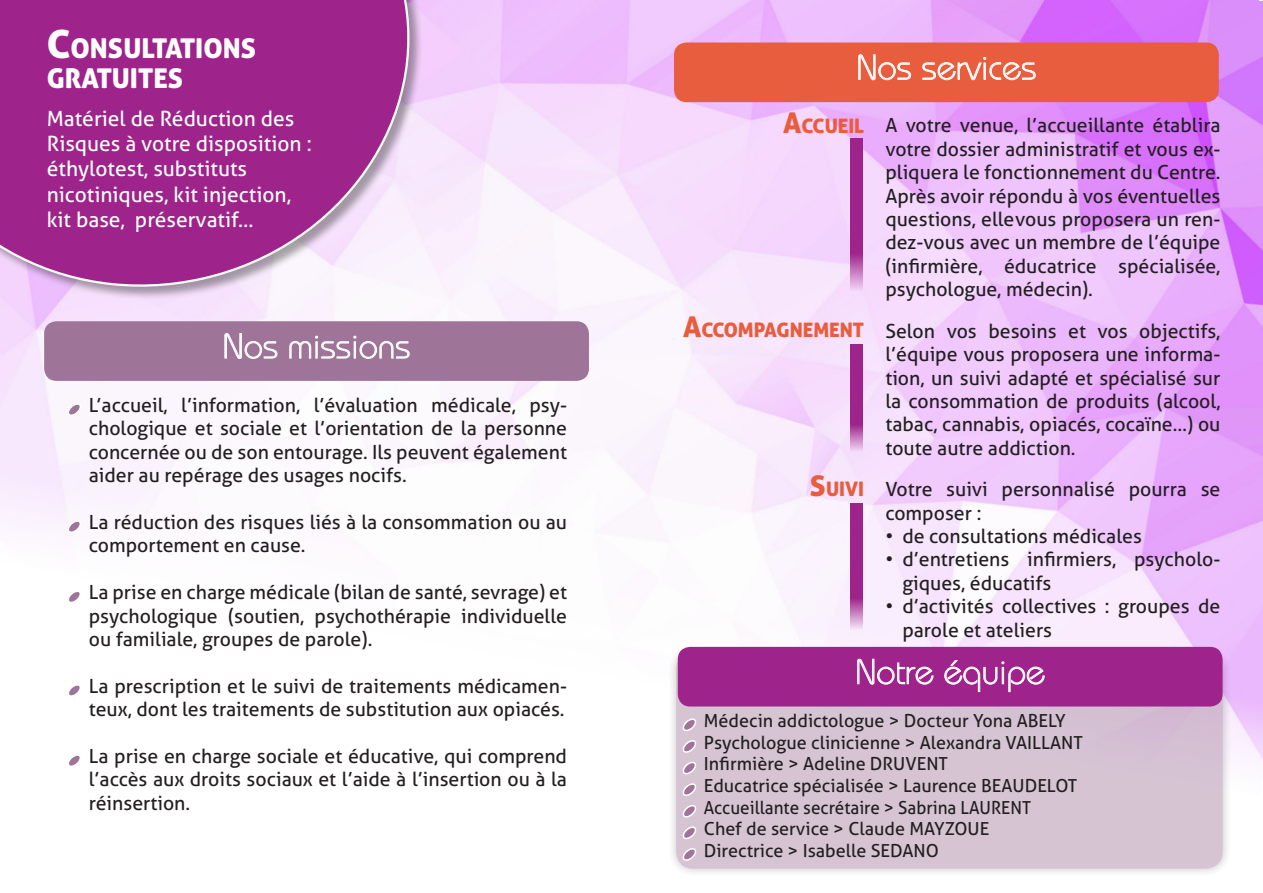
<style>
.page{position:relative;width:1263px;height:893px;background:#fff}
.page>*{position:absolute;margin:0;border:0;box-sizing:border-box;transform-origin:0 0}
.t1{font:300 34.5px "Bauhaus Std";color:#fff}
.t2{font:27.3px/30px "Aller Display";color:#fff}
.t3{font:21px/25.2px "Aller";color:#fff}
.t4{font:19.95px "Aller Display";color:#e85d3d}
.t5{font:19.5px/23.4px "Aller";color:#231f20;text-align:justify}
.t6{font:18px "Aller";color:#231f20}
.t7{font:18px "Aller";color:#231f20;scale:.95 1}
.s1{font-size:39px}
.s2{font-size:28.5px}
</style>
<div class="page">
<img style="left:0;top:0;width:1263px;height:762px">
<div style="left:44px;top:321px;width:545px;height:60px;background:#9e7598;border-radius:12px"></div>
<div style="left:674px;top:43px;width:545px;height:59px;background:#e85d3d;border-radius:12px"></div>
<svg style="left:224px;top:333px;width:54px;height:26px"></svg>
<svg style="left:289px;top:336px;width:121px;height:23px"></svg>
<svg style="left:858px;top:54px;width:53px;height:27px"></svg>
<svg style="left:922px;top:57px;width:114px;height:23px"></svg>
<svg style="left:67px;top:401px;width:15px;height:15px"></svg>
<svg style="left:67px;top:518px;width:15px;height:15px"></svg>
<svg style="left:67px;top:588px;width:15px;height:16px"></svg>
<svg style="left:67px;top:682px;width:15px;height:15px"></svg>
<svg style="left:67px;top:752px;width:15px;height:14px"></svg>
<svg style="left:0;top:0;width:435px;height:310px;background:#b252a4"></svg>
<div style="left:667px;top:643px;width:565px;height:235px;background:#231f20;opacity:.5"></div>
<div style="left:676px;top:653px;width:546px;height:216px;background:#d6c4d3;border-radius:17px"></div>
<svg style="left:682px;top:718px;width:15px;height:14px"></svg>
<svg style="left:682px;top:740px;width:14px;height:13px"></svg>
<svg style="left:682px;top:761px;width:15px;height:14px"></svg>
<svg style="left:682px;top:783px;width:14px;height:13px"></svg>
<svg style="left:682px;top:805px;width:15px;height:13px"></svg>
<svg style="left:682px;top:826px;width:15px;height:14px"></svg>
<svg style="left:682px;top:848px;width:14px;height:13px"></svg>
<div style="left:678px;top:647px;width:544px;height:59px;background:#9e238a;border-radius:12px"></div>
<svg style="left:857px;top:658px;width:77px;height:27px"></svg>
<svg style="left:944px;top:660px;width:101px;height:32px"></svg>
<svg style="left:850px;top:139px;width:12px;height:158px;background:#ab3f9b"></svg>
<svg style="left:850px;top:344px;width:12px;height:111px"></svg>
<svg style="left:850px;top:503px;width:12px;height:131px;background:#ab419b"></svg>
<p class="t2" style="left:47px;top:33px;width:209px"><span class="s1">C</span>ONSULTATIONS<br>GRATUITES</p>
<p class="t3" style="left:47px;top:106px;width:266px">Matériel de Réduction des<br>Risques à votre disposition :</p>
<p class="t3" style="left:47px;top:156px;width:202px">éthylotest, substituts</p>
<p class="t3" style="left:47px;top:181px;width:246px">nicotiniques, kit injection,</p>
<p class="t3" style="left:47px;top:207px;width:208px">kit base, préservatif…</p>
<p class="t1" style="left:223px;top:326px;width:189px">Nos missions</p>
<p class="t5" style="left:89px;top:393px;width:480px">L’accueil, l’information, l’évaluation médicale, psy&shy;chologique et sociale et l’orientation de la personne concernée ou de son entourage. Ils peuvent également aider au repérage des usages nocifs.</p>
<p class="t5" style="left:89px;top:510px;width:480px">La réduction des risques liés à la consommation ou au comportement en cause.</p>
<p class="t5" style="left:89px;top:580px;width:480px">La prise en charge médicale (bilan de santé, sevrage) et psychologique (soutien, psychothérapie individuelle ou familiale, groupes de parole).</p>
<p class="t5" style="left:89px;top:674px;width:480px">La prescription et le suivi de traitements médicamen&shy;teux, dont les traitements de substitution aux opiacés.</p>
<p class="t5" style="left:89px;top:744px;width:480px">La prise en charge sociale et éducative, qui comprend l’accès aux droits sociaux et l’aide à l’insertion ou à la réinsertion.</p>
<p class="t1" style="left:856px;top:47px;width:182px">Nos services</p>
<p class="t4" style="left:783px;top:113px;width:83px"><span class="s2">A</span>CCUEIL</p>
<p class="t4" style="left:683px;top:317px;width:182px"><span class="s2">A</span>CCOMPAGNEMENT</p>
<p class="t4" style="left:810px;top:476px;width:56px"><span class="s2">S</span>UIVI</p>
<p class="t5" style="left:885px;top:114px;width:337px">A votre venue, l’accueillante établira votre dossier administratif et vous ex&shy;pliquera le fonctionnement du Centre.</p>
<p class="t5" style="left:885px;top:184px;width:337px">Après avoir répondu à vos éventuelles questions, elle vous proposera un ren&shy;dez-vous avec un membre de l’équipe (infirmière, éducatrice spécialisée, psychologue, médecin).</p>
<p class="t5" style="left:885px;top:319px;width:337px">Selon vos besoins et vos objectifs, l’équipe vous proposera une informa&shy;tion, un suivi adapté et spécialisé sur la consommation de produits (alcool, tabac, cannabis, opiacés, cocaïne…) ou toute autre addiction.</p>
<p class="t5" style="left:885px;top:477px;width:337px">Votre suivi personnalisé pourra se composer :</p>
<p class="t5" style="left:885px;top:524px;width:258px">• de consultations médicales</p>
<p class="t5" style="left:902px;top:548px;width:320px;text-indent:-17px">• d’entretiens infirmiers, psycholo&shy;giques, éducatifs</p>
<p class="t5" style="left:902px;top:594px;width:320px;text-indent:-17px">• d’activités collectives : groupes de parole et ateliers</p>
<p class="t1" style="left:855px;top:651px;width:191px">Notre équipe</p>
<p class="t6" style="left:704px;top:710px;width:363px">Médecin addictologue &gt; Docteur Yona ABELY</p>
<p class="t6" style="left:704px;top:731px;width:380px">Psychologue clinicienne &gt; Alexandra VAILLANT</p>
<p class="t6" style="left:704px;top:753px;width:246px">Infirmière &gt; Adeline DRUVENT</p>
<p class="t6" style="left:704px;top:774px;width:375px">Educatrice spécialisée &gt; Laurence BEAUDELOT</p>
<p class="t7" style="left:704px;top:796px;width:346px">Accueillante secrétaire &gt; Sabrina LAURENT</p>
<p class="t6" style="left:704px;top:818px;width:287px">Chef de service &gt; Claude MAYZOUE</p>
<p class="t6" style="left:704px;top:839px;width:236px">Directrice &gt; Isabelle SEDANO</p>
</div>
